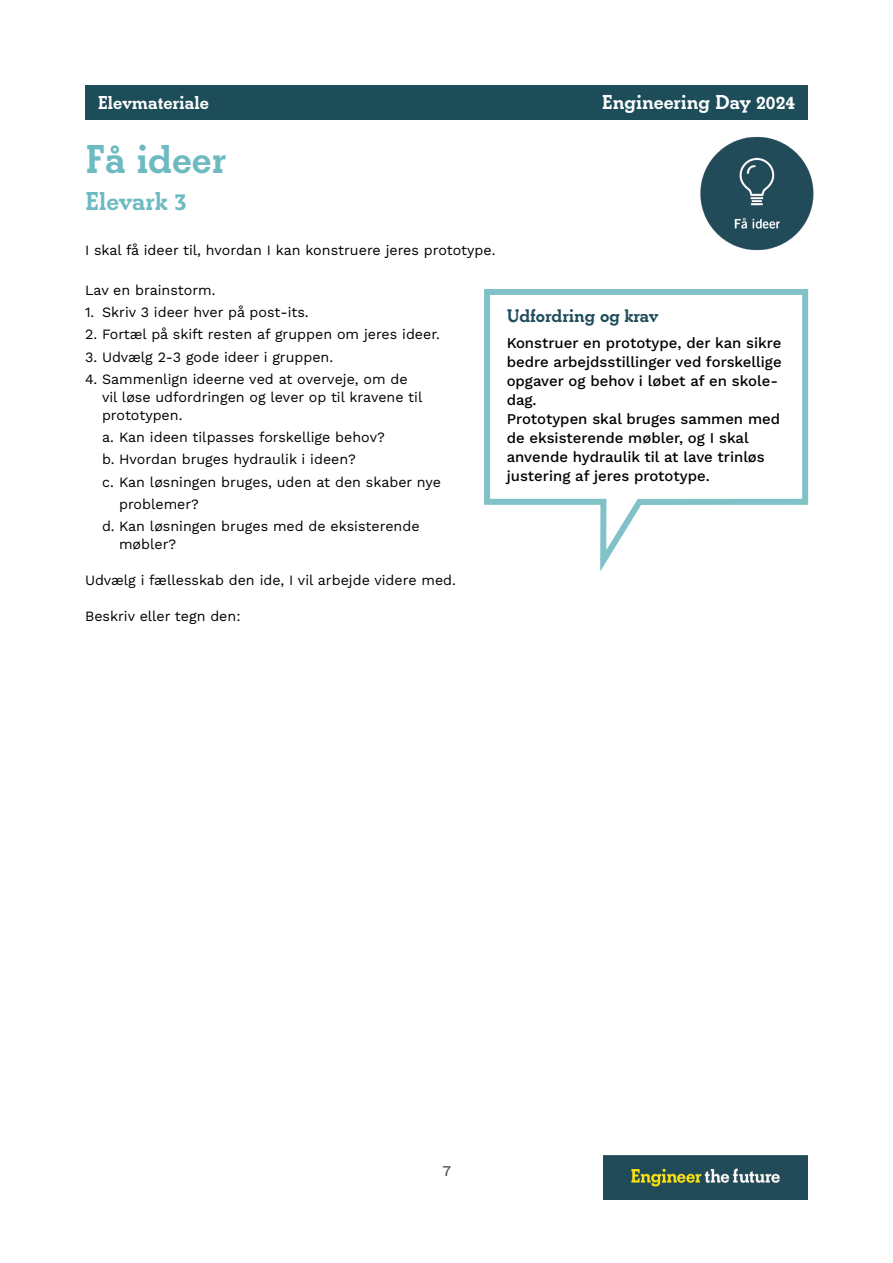
<style>
.page{position:relative;width:893px;height:1263px;background:#fff}
.page>*{position:absolute;margin:0;border:0;box-sizing:border-box;transform-origin:0 0}
.t1{font:700 42px "Beton EF";color:#6dbbc1}
.t2{font:700 27px "Beton EF";color:#6dbbc1}
.t3{font:700 21px "Beton EF";color:#fff}
.t4{font:700 19.5px "Beton EF";color:#fff}
.t5{font:700 19.05px "Beton EF";color:#1e4d5a}
.t6{font:500 15px "Work Sans";color:#58595b}
.t7{font:500 14.85px/19px "Work Sans";color:#000}
.t8{font:14.25px/18px "Work Sans";color:#000}
</style>
<div class="page">
<div style="left:85px;top:85px;width:723px;height:34px;background:#1e4d5a"></div>
<img style="left:603px;top:1156px;width:205px;height:43px">
<img style="left:700px;top:136px;width:114px;height:115px">
<svg style="left:484px;top:289px;width:325px;height:282px"></svg>
<h3 class="t4" style="left:98px;top:91px;width:113px">Elevmateriale</h3>
<h3 class="t3" style="left:602px;top:90px;width:195px">Engineering Day 2024</h3>
<h1 class="t1" style="left:85px;top:134px;width:143px">Få ideer</h1>
<h2 class="t2" style="left:85px;top:185px;width:103px">Elevark 3</h2>
<p class="t8" style="left:85px;top:240px;width:412px">I skal få ideer til, hvordan I kan konstruere jeres prototype.</p>
<p class="t8" style="left:85px;top:280px;width:132px">Lav en brainstorm.</p>
<p class="t8" style="left:85px;top:303px;width:225px">1. Skriv 3 ideer hver på post-its.</p>
<p class="t8" style="left:85px;top:325px;width:356px">2. Fortæl på skift resten af gruppen om jeres ideer.</p>
<p class="t8" style="left:85px;top:347px;width:250px">3. Udvælg 2-3 gode ideer i gruppen.</p>
<p class="t8" style="left:102px;top:369px;width:322px;text-indent:-17px">4. Sammenlign ideerne ved at overveje, om de vil løse udfordringen og lever op til kravene til prototypen.</p>
<p class="t8" style="left:102px;top:428px;width:284px">a. Kan ideen tilpasses forskellige behov?</p>
<p class="t8" style="left:102px;top:450px;width:255px">b. Hvordan bruges hydraulik i ideen?</p>
<p class="t8" style="left:102px;top:472px;width:341px">c. Kan løsningen bruges, uden at den skaber nye</p>
<p class="t8" style="left:119px;top:494px;width:81px">problemer?</p>
<p class="t8" style="left:102px;top:517px;width:319px">d. Kan løsningen bruges med de eksisterende</p>
<p class="t8" style="left:119px;top:535px;width:59px">møbler?</p>
<p class="t8" style="left:85px;top:571px;width:372px">Udvælg i fællesskab den ide, I vil arbejde videre med.</p>
<p class="t8" style="left:85px;top:607px;width:157px">Beskriv eller tegn den:</p>
<h3 class="t5" style="left:507px;top:304px;width:153px">Udfordring og krav</h3>
<p class="t7" style="left:507px;top:333px;width:276px">Konstruer en prototype, der kan sikre bedre arbejdsstillinger ved forskellige opgaver og behov i løbet af en skole&shy;dag.<br>Prototypen skal bruges sammen med de eksisterende møbler, og I skal anvende hydraulik til at lave trinløs justering af jeres prototype.</p>
<p class="t6" style="left:442px;top:1159px;width:10px">7</p>
</div>
